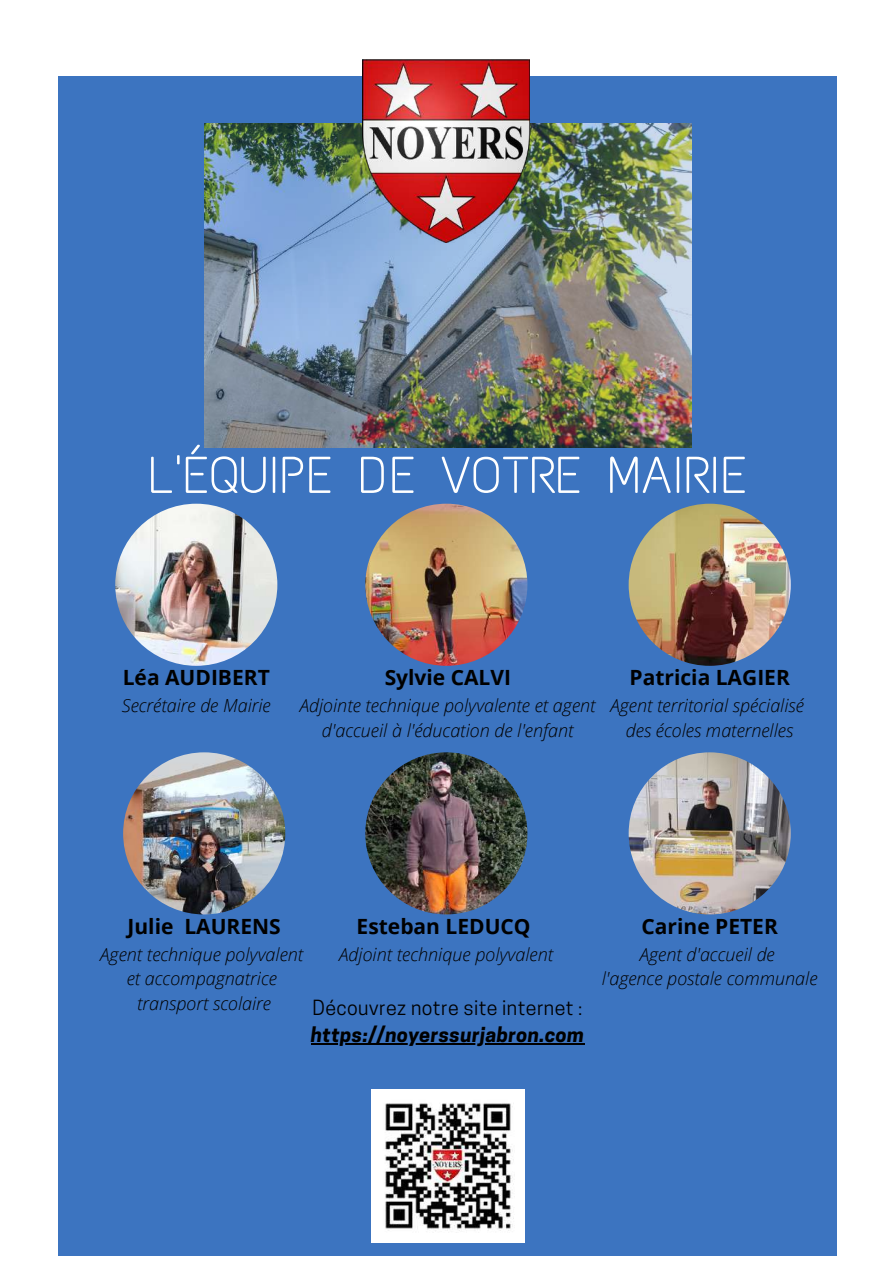
<style>
.page{position:relative;width:893px;height:1264px;background:#fff}
.page>*{position:absolute;margin:0;border:0;box-sizing:border-box;transform-origin:0 0}
.t1{font:51.75px "Text Me One";letter-spacing:.01em;color:#fff}
.t2{font:700 21px "Open Sans";color:#000}
.t3{font:19.65px "Cooper Hewitt";letter-spacing:.02em;color:#000}
.t4{font:italic 700 19.65px "Cooper Hewitt";letter-spacing:.02em;color:#000}
.t5{font:italic 300 18px/24.8px "Open Sans";color:#000;text-align:center}
</style>
<div class="page">
<div style="left:58px;top:76px;width:778px;height:1179px;background:#3c74c0"></div>
<img style="left:204px;top:124px;width:487px;height:324px">
<img style="left:363px;top:59px;width:166px;height:184px">
<img style="left:371px;top:1089px;width:153px;height:153px">
<hr style="left:311px;top:1043px;width:273px;height:1px;background:#000">
<img style="left:115px;top:503px;width:162px;height:162px;border-radius:50%">
<img style="left:365px;top:503px;width:162px;height:162px;border-radius:50%">
<img style="left:628px;top:503px;width:162px;height:162px;border-radius:50%">
<img style="left:123px;top:752px;width:162px;height:162px;border-radius:50%">
<img style="left:628px;top:752px;width:162px;height:162px;border-radius:50%">
<img style="left:365px;top:752px;width:162px;height:162px;border-radius:50%">
<h1 class="t1" style="left:148px;top:443px;width:599px">L'ÉQUIPE DE VOTRE MAIRIE</h1>
<p class="t2" style="left:123px;top:662px;width:148px">Léa AUDIBERT</p>
<p class="t5" style="left:122px;top:692px;width:150px">Secrétaire de Mairie</p>
<p class="t2" style="left:384px;top:662px;width:128px">Sylvie CALVI</p>
<p class="t5" style="left:300px;top:692px;width:297px">Adjointe technique polyvalente et agent d'accueil à l'éducation de l'enfant</p>
<p class="t2" style="left:629px;top:662px;width:162px">Patricia LAGIER</p>
<p class="t5" style="left:610px;top:692px;width:195px">Agent territorial spécialisé des écoles maternelles</p>
<p class="t2" style="left:128px;top:911px;width:155px">Julie LAURENS</p>
<p class="t5" style="left:100px;top:941px;width:204px">Agent technique polyvalent et accompagnatrice transport scolaire</p>
<p class="t2" style="left:356px;top:911px;width:175px">Esteban LEDUCQ</p>
<p class="t5" style="left:339px;top:941px;width:215px">Adjoint technique polyvalent</p>
<p class="t3" style="left:312px;top:1000px;width:271px">Découvrez notre site internet :</p>
<p class="t4" style="left:311px;top:1027px;width:275px">https://noyerssurjabron.com</p>
<p class="t2" style="left:641px;top:911px;width:138px">Carine PETER</p>
<p class="t5" style="left:601px;top:941px;width:217px">Agent d'accueil de<br>l'agence postale communale</p>
</div>
